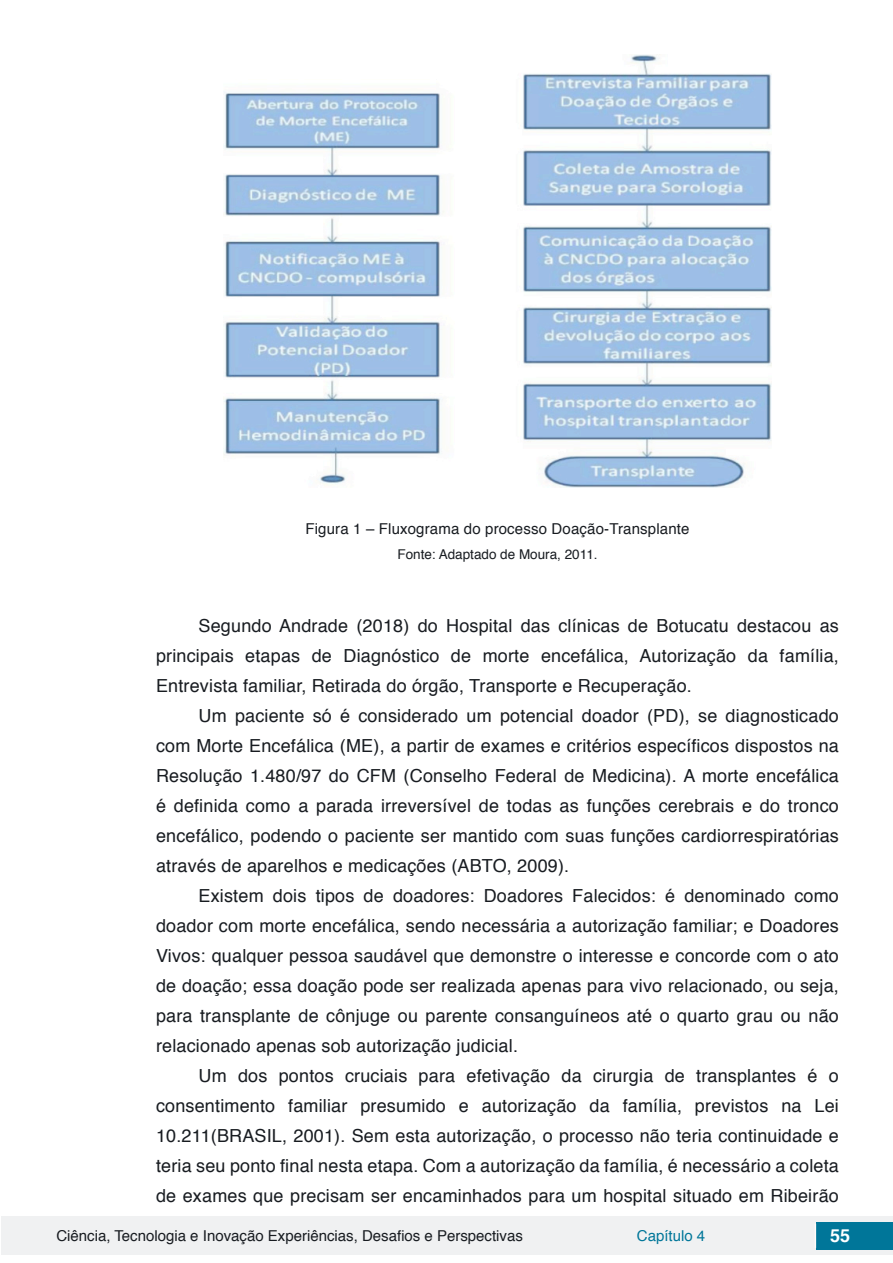
<style>
.page{position:relative;width:893px;height:1263px;background:#fff}
.page>*{position:absolute;margin:0;border:0;box-sizing:border-box;transform-origin:0 0}
.txt{font:18px/30px "Helvetica";letter-spacing:.01em;color:#181c21;text-align:justify}
.t1{font:700 18px "Helvetica";color:#fff}
.ref_tabelas{font:15px "Helvetica";color:#181c21}
.t2{font:15px "Helvetica";color:#007699}
.tab_fonte{font:13.5px "Helvetica";color:#181c21}
</style>
<div class="page">
<div style="left:1px;top:1216px;width:891px;height:38px;background:#f0f1f2"></div>
<div style="left:816px;top:1222px;width:77px;height:27px;background:#007699"></div>
<svg style="left:815px;top:1224px;width:1px;height:24px"></svg>
<img style="left:224px;top:54px;width:547px;height:433px">
<p class="ref_tabelas" style="left:305px;top:517px;width:385px">Figura 1 – Fluxograma do processo Doação-Transplante</p>
<p class="tab_fonte" style="left:397px;top:544px;width:202px">Fonte: Adaptado de Moura, 2011.</p>
<p class="txt" style="left:156px;top:611px;width:684px;text-indent:43px">Segundo Andrade (2018) do Hospital das clínicas de Botucatu destacou as principais etapas de Diagnóstico de morte encefálica, Autorização da família, Entrevista familiar, Retirada do órgão, Transporte e Recuperação.</p>
<p class="txt" style="left:156px;top:701px;width:684px;text-indent:43px">Um paciente só é considerado um potencial doador (PD), se diagnosticado com Morte Encefálica (ME), a partir de exames e critérios específicos dispostos na Resolução 1.480/97 do CFM (Conselho Federal de Medicina). A morte encefálica é definida como a parada irreversível de todas as funções cerebrais e do tronco encefálico, podendo o paciente ser mantido com suas funções cardiorrespiratórias através de aparelhos e medicações (ABTO, 2009).</p>
<p class="txt" style="left:156px;top:881px;width:684px;text-indent:43px">Existem dois tipos de doadores: Doadores Falecidos: é denominado como doador com morte encefálica, sendo necessária a autorização familiar; e Doadores Vivos: qualquer pessoa saudável que demonstre o interesse e concorde com o ato de doação; essa doação pode ser realizada apenas para vivo relacionado, ou seja, para transplante de cônjuge ou parente consanguíneos até o quarto grau ou não relacionado apenas sob autorização judicial.</p>
<p class="txt" style="left:156px;top:1061px;width:684px;text-indent:43px">Um dos pontos cruciais para efetivação da cirurgia de transplantes é o consentimento familiar presumido e autorização da família, previstos na Lei 10.211(BRASIL, 2001). Sem esta autorização, o processo não teria continuidade e teria seu ponto final nesta etapa. Com a autorização da família, é necessário a coleta de exames que precisam ser encaminhados para um hospital situado em Ribeirão</p>
<p class="ref_tabelas" style="left:56px;top:1224px;width:468px">Ciência, Tecnologia e Inovação Experiências, Desafios e Perspectivas</p>
<p class="t2" style="left:637px;top:1224px;width:70px">Capítulo 4</p>
<p class="t1" style="left:830px;top:1221px;width:22px">55</p>
</div>
